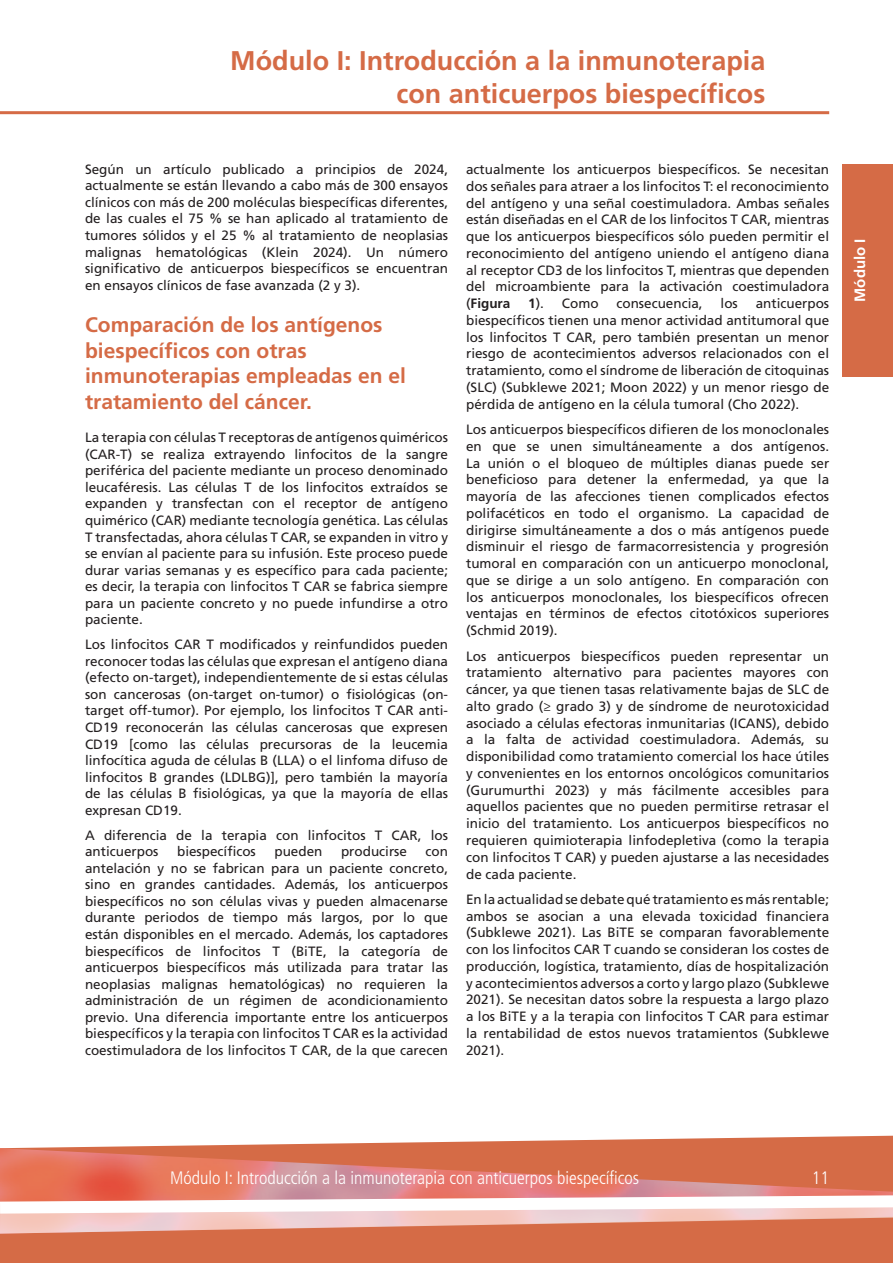
<style>
.page{position:relative;width:893px;height:1263px;background:#fff}
.page>*{position:absolute;margin:0;border:0;box-sizing:border-box;transform-origin:0 0}
.t1{font:700 27px/32.4px "Frutiger LT Std";color:#d56b46;text-align:right}
.t2{font:700 21px/25.5px "Frutiger LT Std";color:#d56b46}
.t3{font:300 condensed 18px "Frutiger LT Std";color:#fff}
.t4{font:700 15px "Frutiger LT Std";color:#fff}
.t5{font:13.5px/16.8px "Frutiger LT Std";color:#231f20;text-align:justify}
.s1{font-weight:700}
</style>
<div class="page">
<hr style="left:0;top:111px;width:829px;height:3px;background:#d56b46">
<svg style="left:0;top:1135px;width:893px;height:128px;fill:#d56b46"></svg>
<img style="left:0;top:1148px;width:893px;height:34px">
<svg style="left:0;top:1182px;width:893px;height:51px"></svg>
<div style="left:842px;top:164px;width:51px;height:212px;background:#d56b46"></div>
<h1 class="t1" style="left:230px;top:45px;width:537px">Módulo I: Introducción a la inmunoterapia con anticuerpos biespecíficos</h1>
<p class="t5" style="left:85px;top:161px;width:365px">Según un artículo publicado a principios de 2024, actualmente se están llevando a cabo más de 300 ensayos clínicos con más de 200 moléculas biespecíficas diferentes, de las cuales el 75 % se han aplicado al tratamiento de tumores sólidos y el 25 % al tratamiento de neoplasias malignas hematológicas (Klein 2024). Un número significativo de anticuerpos biespecíficos se encuentran en ensayos clínicos de fase avanzada (2 y 3).</p>
<h2 class="t2" style="left:85px;top:312px;width:322px">Comparación de los antígenos biespecíficos con otras inmunoterapias empleadas en el tratamiento del cáncer.</h2>
<p class="t5" style="left:85px;top:429px;width:365px">La terapia con células T receptoras de antígenos quiméricos (CAR-T) se realiza extrayendo linfocitos de la sangre periférica del paciente mediante un proceso denominado leucaféresis. Las células T de los linfocitos extraídos se expanden y transfectan con el receptor de antígeno quimérico (CAR) mediante tecnología genética. Las células T transfectadas, ahora células T CAR, se expanden in vitro y se envían al paciente para su infusión. Este proceso puede durar varias semanas y es específico para cada paciente; es decir, la terapia con linfocitos T CAR se fabrica siempre para un paciente concreto y no puede infundirse a otro paciente.</p>
<p class="t5" style="left:85px;top:636px;width:365px">Los linfocitos CAR T modificados y reinfundidos pueden reconocer todas las células que expresan el antígeno diana (efecto on-target), independientemente de si estas células son cancerosas (on-target on-tumor) o fisiológicas (on&shy;target off-tumor). Por ejemplo, los linfocitos T CAR anti-CD19 reconocerán las células cancerosas que expresen CD19 [como las células precursoras de la leucemia linfocítica aguda de células B (LLA) o el linfoma difuso de linfocitos B grandes (LDLBG)], pero también la mayoría de las células B fisiológicas, ya que la mayoría de ellas expresan CD19.</p>
<p class="t5" style="left:85px;top:827px;width:365px">A diferencia de la terapia con linfocitos T CAR, los anticuerpos</p>
<p class="t5" style="left:177px;top:843px;width:80px">biespecíficos</p>
<p class="t5" style="left:274px;top:843px;width:50px">pueden</p>
<p class="t5" style="left:341px;top:843px;width:68px">producirse</p>
<p class="t5" style="left:85px;top:843px;width:365px;text-indent:341px">con antelación y no se fabrican para un paciente concreto, sino en grandes cantidades. Además, los anticuerpos biespecíficos no son células vivas y pueden almacenarse durante periodos de tiempo más largos, por lo que están disponibles en el mercado. Además, los captadores biespecíficos de linfocitos T (BiTE, la categoría de anticuerpos biespecíficos más utilizada para tratar las neoplasias malignas hematológicas) no requieren la administración de un régimen de acondicionamiento previo. Una diferencia importante entre los anticuerpos biespecíficos y la terapia con linfocitos T CAR es la actividad coestimuladora de los linfocitos T CAR, de la que carecen</p>
<p class="t5" style="left:466px;top:161px;width:365px">actualmente los anticuerpos biespecíficos. Se necesitan dos señales para atraer a los linfocitos T: el reconocimiento del antígeno y una señal coestimuladora. Ambas señales están diseñadas en el CAR de los linfocitos T CAR, mientras que los anticuerpos biespecíficos sólo pueden permitir el reconocimiento del antígeno uniendo el antígeno diana al receptor CD3 de los linfocitos T, mientras que dependen del microambiente para la activación coestimuladora (<span class="s1">Figura</span></p>
<p class="t5" style="left:528px;top:295px;width:17px"><span class="s1">1</span>).</p>
<p class="t5" style="left:562px;top:295px;width:38px">Como</p>
<p class="t5" style="left:616px;top:295px;width:88px">consecuencia,</p>
<p class="t5" style="left:721px;top:295px;width:19px">los</p>
<p class="t5" style="left:466px;top:295px;width:365px;text-indent:290px">anticuerpos biespecíficos tienen una menor actividad antitumoral que los linfocitos T CAR, pero también presentan un menor riesgo de acontecimientos adversos relacionados con el tratamiento, como el síndrome de liberación de citoquinas (SLC) (Subklewe 2021; Moon 2022) y un menor riesgo de pérdida de antígeno en la célula tumoral (Cho 2022).</p>
<p class="t5" style="left:466px;top:421px;width:365px">Los anticuerpos biespecíficos difieren de los monoclonales en que se unen simultáneamente a dos antígenos.<br>La unión o el bloqueo de múltiples dianas puede ser beneficioso para detener la enfermedad, ya que la mayoría de las afecciones tienen complicados efectos polifacéticos en todo el organismo. La capacidad de dirigirse simultáneamente a dos o más antígenos puede disminuir el riesgo de farmacorresistencia y progresión tumoral en comparación con un anticuerpo monoclonal, que se dirige a un solo antígeno. En comparación con los anticuerpos monoclonales, los biespecíficos ofrecen ventajas en términos de efectos citotóxicos superiores (Schmid 2019).</p>
<p class="t5" style="left:466px;top:647px;width:365px">Los anticuerpos biespecíficos pueden representar un tratamiento alternativo para pacientes mayores con cáncer, ya que tienen tasas relativamente bajas de SLC de alto grado (≥ grado 3) y de síndrome de neurotoxicidad asociado a células efectoras inmunitarias (ICANS), debido a la falta de actividad coestimuladora. Además, su disponibilidad como tratamiento comercial los hace útiles y convenientes en los entornos oncológicos comunitarios (Gurumurthi 2023) y más fácilmente accesibles para aquellos pacientes que no pueden permitirse retrasar el inicio del tratamiento. Los anticuerpos biespecíficos no requieren quimioterapia linfodepletiva (como la terapia con linfocitos T CAR) y pueden ajustarse a las necesidades de cada paciente.</p>
<p class="t5" style="left:466px;top:891px;width:365px">En la actualidad se debate qué tratamiento es más rentable; ambos se asocian a una elevada toxicidad financiera (Subklewe 2021). Las BiTE se comparan favorablemente con los linfocitos CAR T cuando se consideran los costes de producción, logística, tratamiento, días de hospitalización y acontecimientos adversos a corto y largo plazo (Subklewe 2021). Se necesitan datos sobre la respuesta a largo plazo a los BiTE y a la terapia con linfocitos T CAR para estimar la rentabilidad de estos nuevos tratamientos (Subklewe 2021).</p>
<p class="t4" style="left:851px;top:302px;width:65px;rotate:-90deg">Módulo I</p>
<h3 class="t3" style="left:170px;top:1167px;width:471px">Módulo I: Introducción a la inmunoterapia con anticuerpos biespecíficos</h3>
<h3 class="t3" style="left:812px;top:1167px;width:19px">11</h3>
</div>
